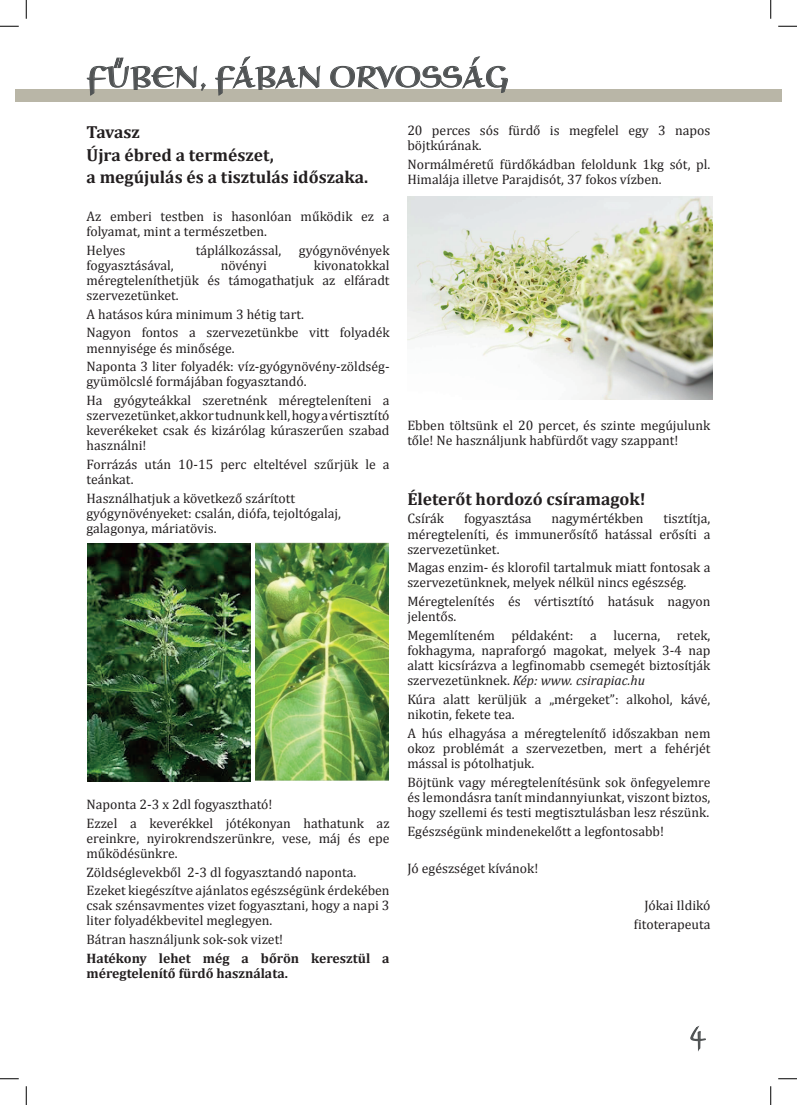
<style>
.page{position:relative;width:797px;height:1105px;background:#fff}
.page>*{position:absolute;margin:0;border:0;box-sizing:border-box;transform-origin:0 0}
.t1{font:30px "Braganza SCITC";color:#515455}
.t2{font:700 17.5px/22.8px "Cambria";color:#231f20}
.t3{font:13.75px/15.1px "Cambria";color:#231f20}
.t4{font:700 13.75px/15.1px "Cambria";color:#231f20}
.s1{font-style:italic}
</style>
<div class="page">
<div style="left:16px;top:89px;width:754px;height:13px;background:#b9b6a7"></div>
<svg style="left:690px;top:1025px;width:16px;height:27px"></svg>
<div style="left:770px;top:89px;width:11px;height:13px;background:#b9b6a7"></div>
<svg style="left:215px;top:56px;width:105px;height:40px"></svg>
<svg style="left:330px;top:56px;width:178px;height:37px"></svg>
<svg style="left:87px;top:57px;width:119px;height:39px"></svg>
<img style="left:88px;top:543px;width:162px;height:238px">
<img style="left:256px;top:542px;width:133px;height:238px">
<img style="left:407px;top:196px;width:305px;height:204px">
<svg style="left:0;top:25px;width:19px;height:2px"></svg>
<svg style="left:778px;top:25px;width:19px;height:2px"></svg>
<svg style="left:0;top:1078px;width:19px;height:1px"></svg>
<svg style="left:778px;top:1078px;width:19px;height:1px"></svg>
<svg style="left:25px;top:0;width:2px;height:19px"></svg>
<svg style="left:25px;top:1086px;width:2px;height:19px"></svg>
<svg style="left:770px;top:0;width:1px;height:19px"></svg>
<svg style="left:770px;top:1086px;width:1px;height:19px"></svg>
<h1 class="t1" style="left:86px;top:59px;width:423px">FUBEN, FÁBAN ORVOSSÁG</h1>
<p class="t2" style="left:86px;top:120px;width:283px">Tavasz<br>Újra ébred a természet,<br>a megújulás és a tisztulás időszaka.</p>
<p class="t3" style="left:86px;top:209px;width:304px">Az emberi testben is hasonlóan működik ez a folyamat, mint a természetben.</p>
<p class="t3" style="left:86px;top:242px;width:40px">Helyes</p>
<p class="t3" style="left:196px;top:242px;width:87px">táplálkozással,</p>
<p class="t3" style="left:299px;top:242px;width:92px">gyógynövények</p>
<p class="t3" style="left:86px;top:257px;width:89px">fogyasztásával,</p>
<p class="t3" style="left:221px;top:257px;width:48px">növényi</p>
<p class="t3" style="left:407px;top:123px;width:304px">20 perces sós fürdő is megfelel egy 3 napos böjtkúrának.</p>
<p class="t3" style="left:407px;top:157px;width:304px">Normálméretű fürdőkádban feloldunk 1kg sót, pl.<br>Himalája illetve Parajdisót, 37 fokos vízben.</p>
<p class="t3" style="left:86px;top:257px;width:304px;text-align:justify;text-indent:227px">kivonatokkal méregteleníthetjük és támogathatjuk az elfáradt szervezetünket.</p>
<p class="t3" style="left:86px;top:305px;width:304px;line-height:18.6px">A hatásos kúra minimum 3 hétig tart.<br>Nagyon fontos a szervezetünkbe vitt folyadék</p>
<p class="t3" style="left:86px;top:338px;width:304px;line-height:18.6px">mennyisége és minősége.<br>Naponta 3 liter folyadék: víz-gyógynövény-zöldség-</p>
<p class="t3" style="left:86px;top:372px;width:304px;line-height:18.6px">gyümölcslé formájában fogyasztandó.<br>Ha gyógyteákkal szeretnénk méregteleníteni a</p>
<p class="t3" style="left:86px;top:408px;width:304px;text-align:justify">szervezetünket, akkor tudnunk kell, hogy a vértisztító keverékeket csak és kizárólag kúraszerűen szabad használni!</p>
<p class="t3" style="left:86px;top:457px;width:304px">Forrázás után 10-15 perc elteltével szűrjük le a teánkat.</p>
<p class="t3" style="left:86px;top:490px;width:256px">Használhatjuk a következő szárított gyógynövényeket: csalán, diófa, tejoltógalaj, galagonya, máriatövis.</p>
<p class="t3" style="left:407px;top:417px;width:304px">Ebben töltsünk el 20 percet, és szinte megújulunk tőle! Ne használjunk habfürdőt vagy szappant!</p>
<p class="t2" style="left:407px;top:487px;width:240px">Életerőt hordozó csíramagok!</p>
<p class="t3" style="left:407px;top:511px;width:38px">Csírák</p>
<p class="t3" style="left:464px;top:511px;width:69px">fogyasztása</p>
<p class="t3" style="left:551px;top:511px;width:94px">nagymértékben</p>
<p class="t3" style="left:407px;top:511px;width:304px;text-align:justify;text-indent:256px">tisztítja, méregteleníti, és immunerősítő hatással erősíti a szervezetünket.</p>
<p class="t3" style="left:407px;top:560px;width:304px">Magas enzim- és klorofil tartalmuk miatt fontosak a szervezetünknek, melyek nélkül nincs egészség.</p>
<p class="t3" style="left:407px;top:594px;width:304px">Méregtelenítés és vértisztító hatásuk nagyon jelentős.</p>
<p class="t3" style="left:407px;top:628px;width:304px;text-align:justify">Megemlíteném példaként: a lucerna, retek, fokhagyma, napraforgó magokat, melyek 3-4 nap alatt kicsírázva a legfinomabb csemegét biztosítják szervezetünknek. <span class="s1">Kép: www. csirapiac.hu</span></p>
<p class="t3" style="left:407px;top:692px;width:304px">Kúra alatt kerüljük a „mérgeket”: alkohol, kávé, nikotin, fekete tea.</p>
<p class="t3" style="left:407px;top:725px;width:304px;text-align:justify">A hús elhagyása a méregtelenítő időszakban nem okoz problémát a szervezetben, mert a fehérjét mással is pótolhatjuk.</p>
<p class="t3" style="left:407px;top:774px;width:304px;text-align:justify">Böjtünk vagy méregtelenítésünk sok önfegyelemre és lemondásra tanít mindannyiunkat, viszont biztos, hogy szellemi és testi megtisztulásban lesz részünk.</p>
<p class="t3" style="left:407px;top:823px;width:258px">Egészségünk mindenekelőtt a legfontosabb!</p>
<p class="t3" style="left:407px;top:861px;width:132px">Jó egészséget kívánok!</p>
<p class="t3" style="left:634px;top:896px;width:78px;line-height:18.6px;text-align:right">Jókai Ildikó fitoterapeuta</p>
<p class="t3" style="left:86px;top:795px;width:304px;line-height:18.6px">Naponta 2-3 x 2dl fogyasztható!<br>Ezzel a keverékkel jótékonyan hathatunk az</p>
<p class="t3" style="left:86px;top:830px;width:304px">ereinkre, nyirokrendszerünkre, vese, máj és epe működésünkre.</p>
<p class="t3" style="left:86px;top:862px;width:304px;line-height:18.6px">Zöldséglevekből 2-3 dl fogyasztandó naponta.<br>Ezeket kiegészítve ajánlatos egészségünk érdekében</p>
<p class="t3" style="left:86px;top:898px;width:304px">csak szénsavmentes vizet fogyasztani, hogy a napi 3 liter folyadékbevitel meglegyen.</p>
<p class="t3" style="left:86px;top:932px;width:198px">Bátran használjunk sok-sok vizet!</p>
<p class="t4" style="left:86px;top:950px;width:304px">Hatékony lehet még a bőrön keresztül a méregtelenítő fürdő használata.</p>
</div>
